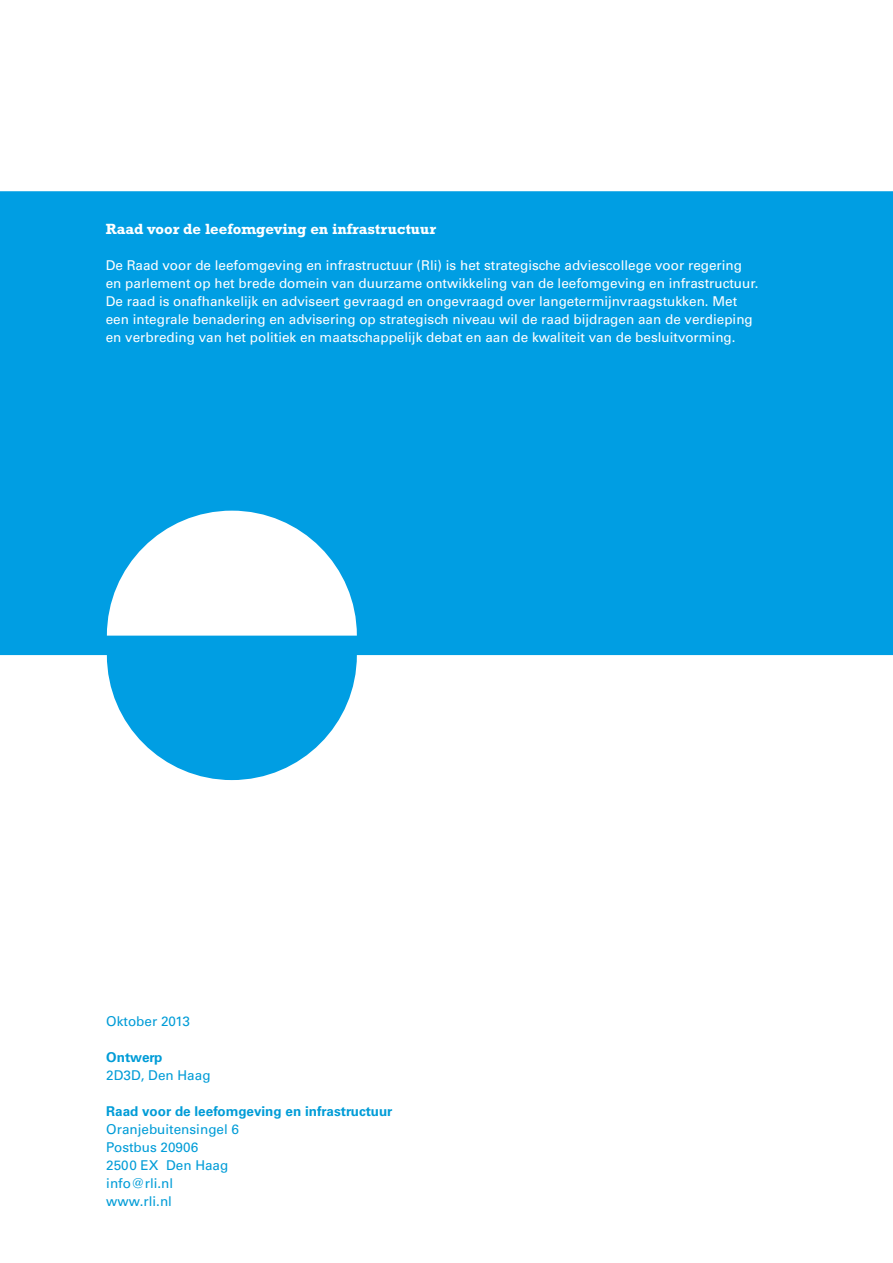
<style>
.page{position:relative;width:893px;height:1263px;background:#fff}
.page>*{position:absolute;margin:0;border:0;box-sizing:border-box;transform-origin:0 0}
.t1{font:700 15px "Rockwell Std";color:#fff}
.t2{font:13.5px/18px "Univers LT Std";color:#fff}
.t3{font:13.5px/18px "Univers LT Std";color:#009cd7}
.t4{font:700 13.5px "Univers LT Std";color:#009cd7}
</style>
<div class="page">
<svg style="left:0;top:191px;width:893px;height:589px;fill:#009ee3"></svg>
<p class="t1" style="left:106px;top:220px;width:332px">Raad voor de leefomgeving en infrastructuur</p>
<p class="t2" style="left:106px;top:256px;width:654px">De Raad voor de leefomgeving en infrastructuur (Rli) is het strategische adviescollege voor regering en parlement op het brede domein van duurzame ontwikkeling van de leefomgeving en infrastructuur.<br>De raad is onafhankelijk en adviseert gevraagd en ongevraagd over langetermijnvraagstukken. Met een integrale benadering en advisering op strategisch niveau wil de raad bijdragen aan de verdieping en verbreding van het politiek en maatschappelijk debat en aan de kwaliteit van de besluitvorming.</p>
<p class="t3" style="left:106px;top:1012px;width:85px">Oktober 2013</p>
<p class="t4" style="left:106px;top:1049px;width:58px">Ontwerp</p>
<p class="t3" style="left:106px;top:1066px;width:106px">2D3D, Den Haag</p>
<p class="t4" style="left:106px;top:1103px;width:288px">Raad voor de leefomgeving en infrastructuur</p>
<p class="t3" style="left:106px;top:1120px;width:134px">Oranjebuitensingel 6<br>Postbus 20906<br>2500 EX Den Haag info@rli.nl www.rli.nl</p>
</div>
